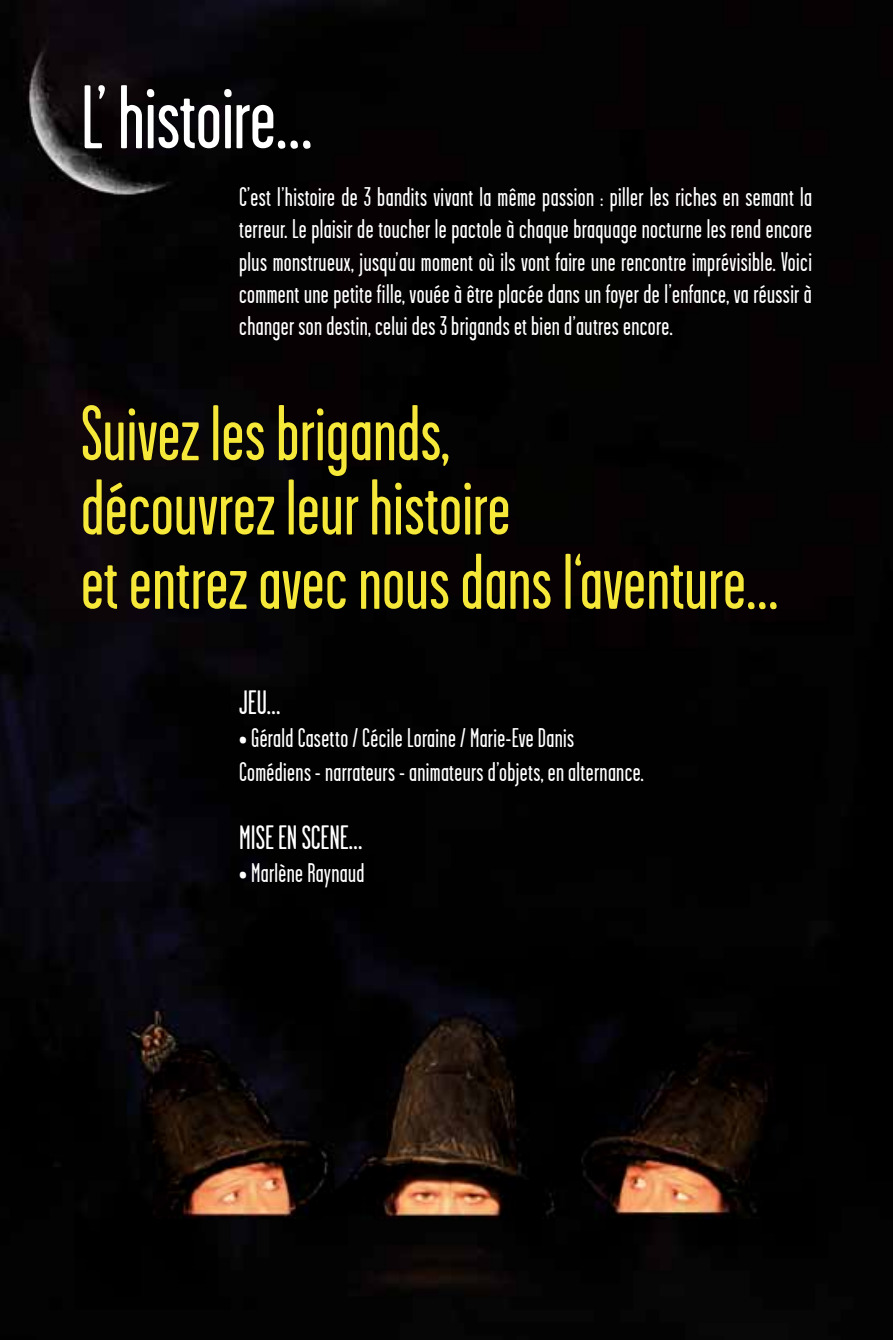
<style>
.page{position:relative;width:893px;height:1340px;background:#fff}
.page>*{position:absolute;margin:0;border:0;box-sizing:border-box;transform-origin:0 0}
.t1{font:90px "Garage Gothic";letter-spacing:-.005em;color:#fff}
.t2{font:78.75px/74.2px "Garage Gothic";letter-spacing:.005em;color:#f6e838}
.t3{font:33.75px "Garage Gothic";color:#fff}
.t4{font:27px/32.4px "Garage Gothic";letter-spacing:.015em;color:#fff;text-align:justify}
</style>
<div class="page">
<img style="left:0;top:0;width:893px;height:1339px">
<h1 class="t1" style="left:81px;top:71px;width:233px">L’ histoire…</h1>
<p class="t4" style="left:239px;top:181px;width:574px">C’est l’histoire de 3 bandits vivant la même passion : piller les riches en semant la terreur. Le plaisir de toucher le pactole à chaque braquage nocturne les rend encore plus monstrueux, jusqu’au moment où ils vont faire une rencontre imprévisible. Voici comment une petite fille, vouée à être placée dans un foyer de l’enfance, va réussir à changer son destin, celui des 3 brigands et bien d’autres encore.</p>
<h2 class="t2" style="left:81px;top:397px;width:699px">Suivez les brigands,<br>découvrez leur histoire<br>et entrez avec nous dans l‘aventure…</h2>
<p class="t3" style="left:239px;top:684px;width:43px">JEU…</p>
<p class="t4" style="left:239px;top:721px;width:406px;line-height:33.8px">• Gérald Casetto / Cécile Loraine / Marie-Eve Danis<br>Comédiens - narrateurs - animateurs d’objets, en alternance.</p>
<p class="t3" style="left:239px;top:819px;width:125px">MISE EN SCENE…</p>
<p class="t4" style="left:239px;top:857px;width:127px">• Marlène Raynaud</p>
</div>
